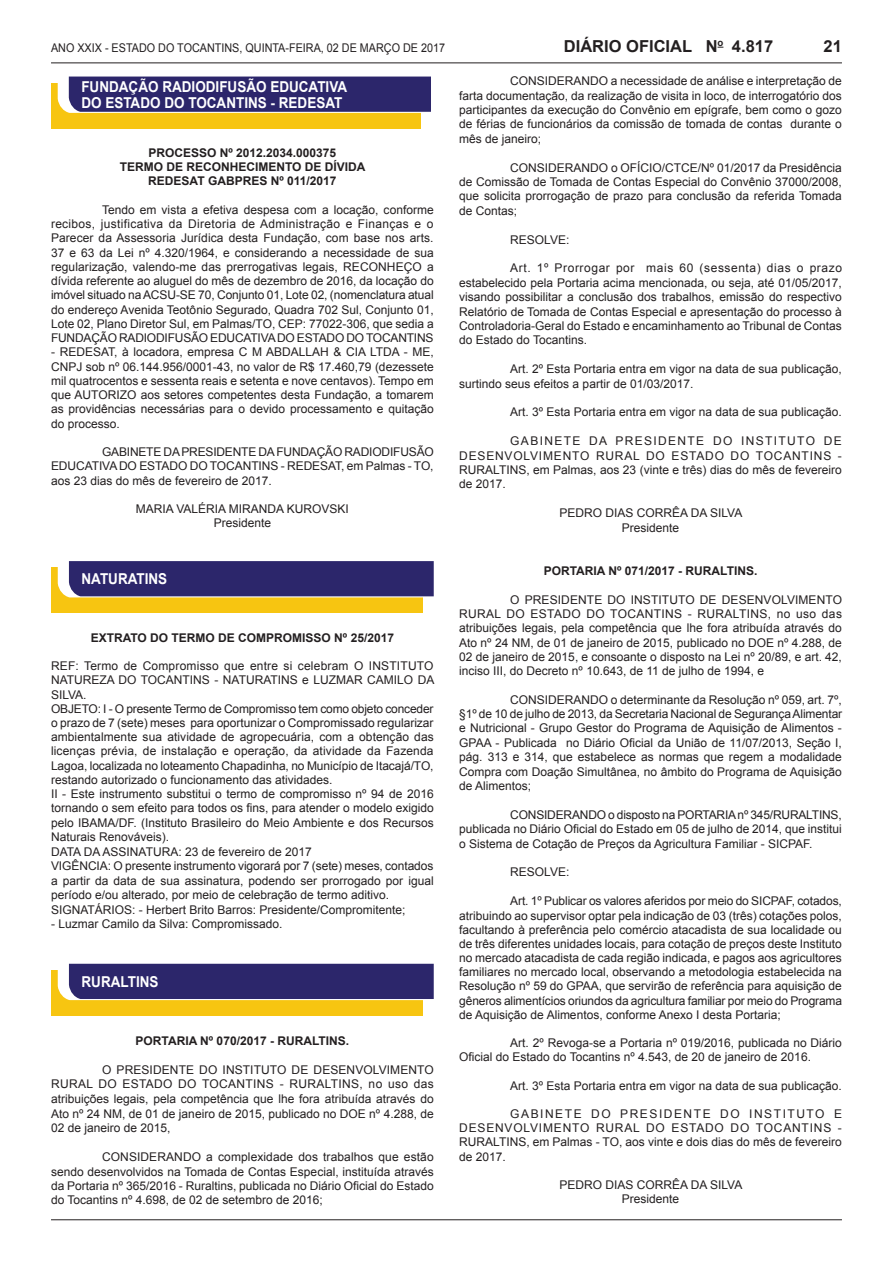
<style>
.page{position:relative;width:893px;height:1263px;background:#fff}
.page>*{position:absolute;margin:0;border:0;box-sizing:border-box;transform-origin:0 0}
.t1{font:700 16.5px "Arial";color:#231f20}
.t2{font:700 15px/16.2px "Arial";color:#fff;scale:.9 1}
.t3{font:12px/14.4px "Arial";color:#231f20;text-align:justify}
.t4{font:700 12px "Arial";color:#231f20}
.t5{font:12px "Arial";color:#231f20;scale:.9 1}
</style>
<div class="page">
<hr style="left:51px;top:1219px;width:791px;height:1px;background:#231f20">
<hr style="left:51px;top:63px;width:791px;height:1px;background:#231f20">
<div style="left:51px;top:83px;width:369px;height:45px;background:#f7c511"></div>
<svg style="left:58px;top:77px;width:373px;height:36px;background:#393373"></svg>
<div style="left:51px;top:567px;width:372px;height:46px;background:#f7c511"></div>
<svg style="left:58px;top:561px;width:376px;height:36px;background:#373172"></svg>
<div style="left:51px;top:970px;width:372px;height:46px;background:#f7c511"></div>
<div style="left:58px;top:964px;width:376px;height:36px;background:#2c266b"></div>
<p class="t5" style="left:51px;top:40px;width:439px">Ano XXIX - Estado do Tocanti ns, qui nta-fei ra, 02 de março de 2017</p>
<h1 class="t1" style="left:564px;top:35px;width:211px">DIÁRIO OFICIAL N<sup>O</sup> 4.817</h1>
<h1 class="t1" style="left:824px;top:36px;width:20px">21</h1>
<p class="t2" style="left:81px;top:79px;width:297px">FUNDAÇÃO RADIODIFUSÃO ED UCATIVA<br>DO ESTADO DO TOCANTINS - REDE</p>
<p class="t3" style="left:459px;top:74px;width:384px;text-indent:51px">CONSIDERANDO a necessidade de análise e interpretação de farta documentação, da realização de visita in loco, de interrogatório dos participantes da execução do Convênio em epígrafe, bem como o gozo de férias de funcionários da comissão de tomada de contas durante o mês de janeiro;</p>
<p class="t3" style="left:459px;top:160px;width:384px;text-indent:51px">CONSIDERANDO o OFÍCIO/CTCE/Nº 01/2017 da Presidência de Comissão de Tomada de Contas Especial do Convênio 37000/2008, que solicita prorrogação de prazo para conclusão da referida Tomada de Contas;</p>
<p class="t3" style="left:510px;top:232px;width:61px">RESOLVE:</p>
<p class="t3" style="left:459px;top:261px;width:384px;text-indent:51px">Art. 1º Prorrogar por mais 60 (sessenta) dias o prazo estabelecido pela Portaria acima mencionada, ou seja, até 01/05/2017, visando possibilitar a conclusão dos trabalhos, emissão do respectivo Relatório de Tomada de Contas Especial e apresentação do processo à Controladoria-Geral do Estado e encaminhamento ao Tribunal de Contas do Estado do Tocantins.</p>
<p class="t3" style="left:459px;top:362px;width:384px;text-indent:51px">Art. 2º Esta Portaria entra em vigor na data de sua publicação, surtindo seus efeitos a partir de 01/03/2017.</p>
<p class="t3" style="left:510px;top:405px;width:333px">Art. 3º Esta Portaria entra em vigor na data de sua publicação.</p>
<p class="t3" style="left:459px;top:434px;width:384px;text-indent:51px">GABINETE DA PRESIDENTE DO INSTITUTO DE DESENVOLVIMENTO RURAL DO ESTADO DO TOCANTINS - RURALTINS, em Palmas, aos 23 (vinte e três) dias do mês de fevereiro de 2017.</p>
<p class="t3" style="left:559px;top:506px;width:184px;text-align:center">PEDRO DIAS CORRÊA DA SILVA<br>Presidente</p>
<p class="t4" style="left:544px;top:563px;width:215px">PORTARIA Nº 071/2017 - RURALTINS.</p>
<p class="t3" style="left:459px;top:592px;width:384px;text-indent:51px">O PRESIDENTE DO INSTITUTO DE DESENVOLVIMENTO RURAL DO ESTADO DO TOCANTINS - RURALTINS, no uso das atribuições legais, pela competência que lhe fora atribuída através do Ato nº 24 NM, de 01 de janeiro de 2015, publicado no DOE nº 4.288, de 02 de janeiro de 2015, e consoante o disposto na Lei nº 20/89, e art. 42, inciso III, do Decreto nº 10.643, de 11 de julho de 1994, e</p>
<p class="t3" style="left:459px;top:692px;width:384px;text-indent:51px">CONSIDERANDO o determinante da Resolução nº 059, art. 7º, §1º de 10 de julho de 2013, da Secretaria Nacional de Segurança Alimentar e Nutricional - Grupo Gestor do Programa de Aquisição de Alimentos - GPAA - Publicada no Diário Oficial da União de 11/07/2013, Seção I, pág. 313 e 314, que estabelece as normas que regem a modalidade Compra com Doação Simultânea, no âmbito do Programa de Aquisição de Alimentos;</p>
<p class="t3" style="left:459px;top:807px;width:384px;text-indent:51px">CONSIDERANDO o disposto na PORTARIA nº 345/RURALTINS, publicada no Diário Oficial do Estado em 05 de julho de 2014, que institui o Sistema de Cotação de Preços da Agricultura Familiar - SICPAF.</p>
<p class="t3" style="left:510px;top:865px;width:61px">RESOLVE:</p>
<p class="t3" style="left:459px;top:894px;width:384px;text-indent:51px">Art. 1º Publicar os valores aferidos por meio do SICPAF, cotados, atribuindo ao supervisor optar pela indicação de 03 (três) cotações polos, facultando à preferência pelo comércio atacadista de sua localidade ou de três diferentes unidades locais, para cotação de preços deste Instituto no mercado atacadista de cada região indicada, e pagos aos agricultores familiares no mercado local, observando a metodologia estabelecida na Resolução nº 59 do GPAA, que servirão de referência para aquisição de gêneros alimentícios oriundos da agricultura familiar por meio do Programa de Aquisição de Alimentos, conforme Anexo I desta Portaria;</p>
<p class="t3" style="left:459px;top:1035px;width:384px;text-indent:51px">Art. 2º Revoga-se a Portaria nº 019/2016, publicada no Diário<br>Oficial do Estado do Tocantins nº 4.543, de 20 de janeiro de 2016.</p>
<p class="t3" style="left:510px;top:1078px;width:333px">Art. 3º Esta Portaria entra em vigor na data de sua publicação.</p>
<p class="t3" style="left:459px;top:1107px;width:384px;text-indent:51px">GABINETE DO PRESIDENTE DO INSTITUTO E DESENVOLVIMENTO RURAL DO ESTADO DO TOCANTINS - RURALTINS, em Palmas - TO, aos vinte e dois dias do mês de fevereiro de 2017.</p>
<p class="t3" style="left:559px;top:1177px;width:184px;text-align:center">PEDRO DIAS CORRÊA DA SILVA<br>Presidente</p>
<p class="t2" style="left:316px;top:95px;width:30px">SAT</p>
<p class="t4" style="left:148px;top:145px;width:189px">PROCESSO Nº 2012.2034.000375</p>
<p class="t4" style="left:120px;top:159px;width:247px">TERMO DE RECONHECIMENTO DE DÍVIDA</p>
<p class="t4" style="left:148px;top:173px;width:18px">REDE</p>
<p class="t4" style="left:182px;top:173px;width:156px">SAT GABPRES Nº 011/2017</p>
<p class="t3" style="left:51px;top:203px;width:384px;text-indent:51px">Tendo em vista a efetiva despesa com a locação, conforme recibos, justificativa da Diretoria de Administração e Finanças e o Parecer da Assessoria Jurídica desta Fundação, com base nos arts.<br>37 e 63 da Lei nº 4.320/1964, e considerando a necessidade de sua regularização, valendo-me das prerrogativas legais, RECONHEÇO a dívida referente ao aluguel do mês de dezembro de 2016, da locação do imóvel situado na ACSU-SE 70, Conjunto 01, Lote 02, (nomenclatura atual do endereço Avenida Teotônio Segurado, Quadra 702 Sul, Conjunto 01, Lote 02, Plano Diretor Sul, em Palmas/TO, CEP: 77022-306, que sedia a FUNDAÇÃO RADIODIFUSÃO EDUCATIVA DO ESTADO DO TOCANTINS</p>
<p class="t3" style="left:51px;top:345px;width:384px">- REDESAT, à locadora, empresa C M ABDALLAH &amp; CIA LTDA - ME, CNPJ sob nº 06.144.956/0001-43, no valor de R$ 17.460,79 (dezessete mil quatrocentos e sessenta reais e setenta e nove centavos). Tempo em que AUTORIZO aos setores competentes desta Fundação, a tomarem as providências necessárias para o devido processamento e quitação do processo.</p>
<p class="t3" style="left:51px;top:445px;width:384px;text-indent:51px">GABINETE DA PRESIDENTE DA FUNDAÇÃO RADIODIFUSÃO EDUCATIVA DO ESTADO DO TOCANTINS - REDESAT, em Palmas - TO, aos 23 dias do mês de fevereiro de 2017.</p>
<p class="t3" style="left:136px;top:502px;width:215px;text-align:center">MARIA VALÉRIA MIRANDA KUROVSKI<br>Presidente</p>
<p class="t2" style="left:82px;top:571px;width:97px">NATURATINS</p>
<p class="t4" style="left:91px;top:629px;width:9px">EXTRATO</p>
<p class="t4" style="left:150px;top:629px;width:245px">DO TERMO DE COMPROMISSO Nº 25/2017</p>
<p class="t3" style="left:51px;top:659px;width:385px;text-align:left">REF: Termo de Compromisso que entre si celebram O INSTITUTO NATUREZA DO TOCANTINS - NATURATINS e LUZMAR CAMILO DA SILVA.<br>OBJETO: I - O presente Termo de Compromisso tem como objeto conceder o prazo de 7 (sete) meses para oportunizar o Compromissado regularizar ambientalmente sua atividade de agropecuária, com a obtenção das licenças prévia, de instalação e operação, da atividade da Fazenda Lagoa, localizada no loteamento Chapadinha, no Município de Itacajá/TO, restando autorizado o funcionamento das atividades.<br>II - Este instrumento substitui o termo de compromisso nº 94 de 2016 tornando o sem efeito para todos os fins, para atender o modelo exigido pelo IBAMA/DF. (Instituto Brasileiro do Meio Ambiente e dos Recursos Naturais Renováveis).<br>DATA DA ASSINATURA: 23 de fevereiro de 2017<br>VIGÊNCIA: O presente instrumento vigorará por 7 (sete) meses, contados a partir da data de sua assinatura, podendo ser prorrogado por igual período e/ou alterado, por meio de celebração de termo aditivo.<br>SIGNATÁRIOS: - Herbert Brito Barros: Presidente/Compromitente;</p>
<p class="t3" style="left:51px;top:917px;width:233px">- Luzmar Camilo da Silva: Compromissado.</p>
<p class="t2" style="left:82px;top:974px;width:87px">RURALTINS</p>
<p class="t4" style="left:136px;top:1032px;width:215px">PORTARIA Nº 070/2017 - RURALTINS.</p>
<p class="t3" style="left:51px;top:1062px;width:384px;text-indent:51px">O PRESIDENTE DO INSTITUTO DE DESENVOLVIMENTO RURAL DO ESTADO DO TOCANTINS - RURALTINS, no uso das atribuições legais, pela competência que lhe fora atribuída através do Ato nº 24 NM, de 01 de janeiro de 2015, publicado no DOE nº 4.288, de 02 de janeiro de 2015,</p>
<p class="t3" style="left:51px;top:1150px;width:384px;text-indent:51px">CONSIDERANDO a complexidade dos trabalhos que estão sendo desenvolvidos na Tomada de Contas Especial, instituída através da Portaria nº 365/2016 - Ruraltins, publicada no Diário Oficial do Estado do Tocantins nº 4.698, de 02 de setembro de 2016;</p>
</div>
